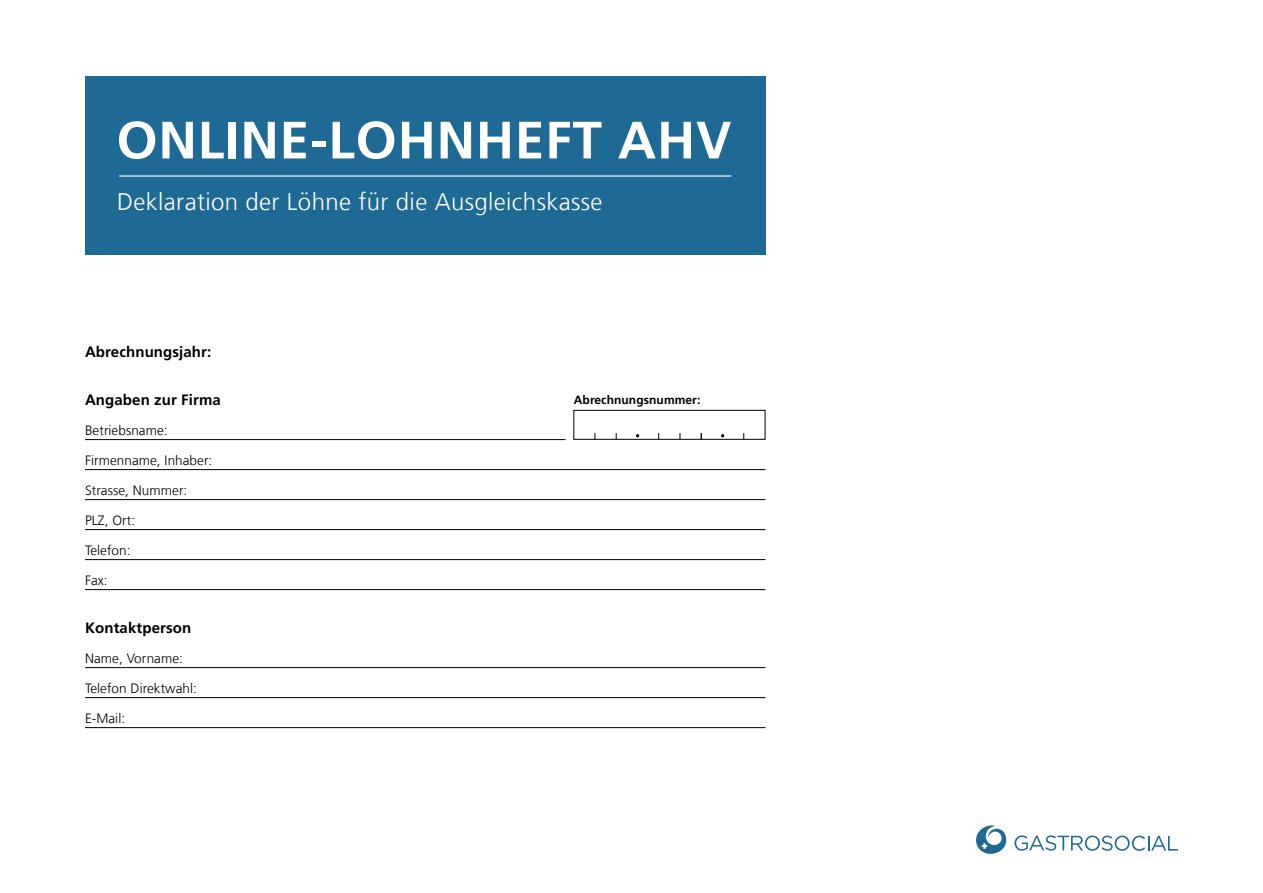
<style>
.page{position:relative;width:1263px;height:893px;background:#fff}
.page>*{position:absolute;margin:0;border:0;box-sizing:border-box;transform-origin:0 0}
.t1{font:700 52.5px "Frutiger LT Com";letter-spacing:.015em;color:#fff}
.t2{font:300 24px "Frutiger LT Com";letter-spacing:.015em;color:#fff}
.t3{font:700 15px "Frutiger LT Com";letter-spacing:.005em;color:#000}
.t4{font:300 13.5px "Frutiger LT Com";letter-spacing:.005em;color:#000}
.t5{font:700 12px "Frutiger LT Com";letter-spacing:.005em;color:#000}
</style>
<div class="page">
<svg style="left:1014px;top:835px;width:164px;height:16px"></svg>
<svg style="left:976px;top:825px;width:30px;height:29px"></svg>
<hr style="left:85px;top:439px;width:481px;height:1px;background:#000">
<hr style="left:85px;top:469px;width:680px;height:1px;background:#000">
<hr style="left:85px;top:499px;width:680px;height:1px;background:#000">
<hr style="left:85px;top:529px;width:680px;height:1px;background:#000">
<hr style="left:85px;top:559px;width:680px;height:1px;background:#000">
<hr style="left:85px;top:589px;width:680px;height:1px;background:#000">
<hr style="left:85px;top:667px;width:680px;height:1px;background:#000">
<hr style="left:85px;top:697px;width:680px;height:1px;background:#000">
<hr style="left:85px;top:727px;width:680px;height:1px;background:#000">
<div style="left:573px;top:410px;width:192px;height:30px;border:1px solid #000"></div>
<div style="left:85px;top:77px;width:680px;height:178px;background:#1f6a95"></div>
<hr style="left:119px;top:175px;width:612px;height:2px;background:#fff">
<h1 class="t1" style="left:116px;top:108px;width:616px">ONLINE-LOHNHEFT AHV</h1>
<h2 class="t2" style="left:117px;top:187px;width:487px">Deklaration der Löhne für die Ausgleichskasse</h2>
<p class="t3" style="left:85px;top:343px;width:128px">Abrechnungsjahr:</p>
<p class="t3" style="left:85px;top:391px;width:137px">Angaben zur Firma</p>
<p class="t4" style="left:85px;top:422px;width:84px">Betriebsname:</p>
<p class="t4" style="left:85px;top:452px;width:129px">Firmenname, Inhaber:</p>
<p class="t4" style="left:85px;top:482px;width:104px">Strasse, Nummer:</p>
<p class="t4" style="left:85px;top:512px;width:52px">PLZ, Ort:</p>
<p class="t4" style="left:85px;top:542px;width:47px">Telefon:</p>
<p class="t4" style="left:85px;top:572px;width:24px">Fax:</p>
<p class="t3" style="left:85px;top:619px;width:108px">Kontaktperson</p>
<p class="t4" style="left:85px;top:650px;width:99px">Name, Vorname:</p>
<p class="t4" style="left:85px;top:680px;width:113px">Telefon Direktwahl:</p>
<p class="t4" style="left:85px;top:710px;width:42px">E-Mail:</p>
<p class="t5" style="left:574px;top:393px;width:128px">Abrechnungsnummer:</p>
</div>
